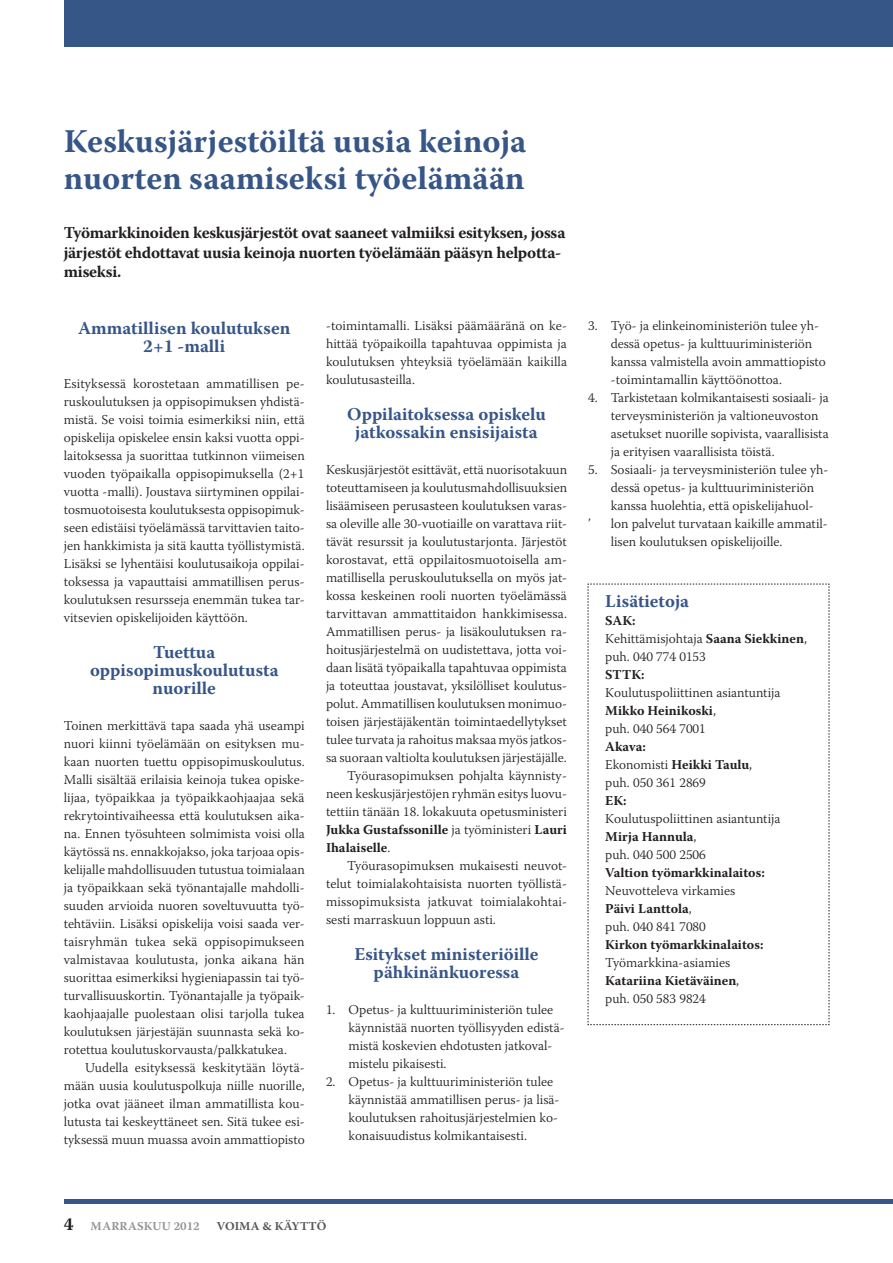
<style>
.page{position:relative;width:893px;height:1263px;background:#fff}
.page>*{position:absolute;margin:0;border:0;box-sizing:border-box;transform-origin:0 0}
.Otsikko{font:700 33px "Warnock Pro";color:#375688}
.Väliotsikko{font:700 18px/18px "Warnock Pro";color:#375688;text-align:center}
.Ingressi{font:700 16.5px/19.5px "Warnock Pro";letter-spacing:-.02em;color:#231f20}
.Leipäteksti_alku{font:300 13.5px/18px "Warnock Pro";color:#231f20}
.Leipäteksti{font:300 13.5px/18px "Warnock Pro";color:#231f20;text-align:justify}
.Leipäteksti_alku-2{font:700 13.5px/18px "Warnock Pro";color:#231f20}
.t1{font:700 12px "Warnock Pro";letter-spacing:.01em;color:#939598}
.s1{font-weight:700}
.s2{font-weight:300}
.s3{font-size:18px;color:#231f20}
.s4{color:#57585a}
</style>
<div class="page">
<div style="left:64px;top:0;width:829px;height:47px;background:#375688"></div>
<hr style="left:64px;top:1199px;width:829px;height:4px;background:#375688">
<svg style="left:588px;top:584px;width:241px;height:441px"></svg>
<p class="Otsikko" style="left:64px;top:121px;width:464px">Keskusjärjestöiltä uusia keinoja</p>
<p class="Otsikko" style="left:64px;top:159px;width:462px">nuorten saamiseksi työelämään</p>
<p class="Ingressi" style="left:64px;top:223px;width:503px">Työmarkkinoiden keskusjärjestöt ovat saaneet valmiiksi esityksen, jossa järjestöt ehdottavat uusia keinoja nuorten työelämään pääsyn helpotta&shy;miseksi.</p>
<p class="Väliotsikko" style="left:78px;top:318px;width:214px">Ammatillisen koulutuksen<br>2+1 -malli</p>
<p class="Leipäteksti_alku" style="left:64px;top:374px;width:242px;text-align:justify">Esityksessä korostetaan ammatillisen pe&shy;ruskoulutuksen ja oppisopimuksen yhdistä&shy;mistä. Se voisi toimia esimerkiksi niin, että opiskelija opiskelee ensin kaksi vuotta oppi&shy;laitoksessa ja suorittaa tutkinnon viimeisen vuoden työpaikalla oppisopimuksella (2+1 vuotta -malli). Joustava siirtyminen oppilai&shy;tosmuotoisesta koulutuksesta oppisopimuk&shy;seen edistäisi työelämässä tarvittavien taito&shy;jen hankkimista ja sitä kautta työllistymistä.<br>Lisäksi se lyhentäisi koulutusaikoja oppilai&shy;toksessa ja vapauttaisi ammatillisen perus&shy;koulutuksen resursseja enemmän tukea tar&shy;vitsevien opiskelijoiden käyttöön.</p>
<p class="Väliotsikko" style="left:153px;top:642px;width:63px">Tuettua</p>
<p class="Väliotsikko" style="left:90px;top:660px;width:190px">oppisopimuskoulutusta</p>
<p class="Väliotsikko" style="left:153px;top:678px;width:65px">nuorille</p>
<p class="Leipäteksti_alku" style="left:64px;top:716px;width:243px;text-align:justify">Toinen merkittävä tapa saada yhä useampi nuori kiinni työelämään on esityksen mu&shy;kaan nuorten tuettu oppisopimuskoulutus.<br>Malli sisältää erilaisia keinoja tukea opiske&shy;lijaa, työpaikkaa ja työpaikkaohjaajaa sekä rekrytointivaiheessa että koulutuksen aika&shy;na. Ennen työsuhteen solmimista voisi olla käytössä ns. ennakkojakso, joka tarjoaa opis&shy;kelijalle mahdollisuuden tutustua toimialaan ja työpaikkaan sekä työnantajalle mahdolli&shy;suuden arvioida nuoren soveltuvuutta työ&shy;tehtäviin. Lisäksi opiskelija voisi saada ver&shy;taisryhmän tukea sekä oppisopimukseen valmistavaa koulutusta, jonka aikana hän suorittaa esimerkiksi hygieniapassin tai työ&shy;turvallisuuskortin. Työnantajalle ja työpaik&shy;kaohjaajalle puolestaan olisi tarjolla tukea koulutuksen järjestäjän suunnasta sekä ko&shy;rotettua koulutuskorvausta/palkkatukea.</p>
<p class="Leipäteksti" style="left:64px;top:1058px;width:242px;text-indent:21px">Uudella esityksessä keskitytään löytä&shy;mään uusia koulutuspolkuja niille nuorille, jotka ovat jääneet ilman ammatillista kou&shy;lutusta tai keskeyttäneet sen. Sitä tukee esi&shy;tyksessä muun muassa avoin ammattiopisto</p>
<p class="Leipäteksti" style="left:326px;top:317px;width:243px">-toimintamalli. Lisäksi päämääränä on ke&shy;hittää työpaikoilla tapahtuvaa oppimista ja koulutuksen yhteyksiä työelämään kaikilla koulutusasteilla.</p>
<p class="Väliotsikko" style="left:347px;top:405px;width:200px">Oppilaitoksessa opiskelu</p>
<p class="Väliotsikko" style="left:355px;top:423px;width:184px">jatkossakin ensisijaista</p>
<p class="Leipäteksti_alku" style="left:326px;top:461px;width:243px;text-align:justify">Keskusjärjestöt esittävät, että nuorisotakuun toteuttamiseen ja koulutusmahdollisuuksien lisäämiseen perusasteen koulutuksen varas&shy;sa oleville alle 30-vuotiaille on varattava riit&shy;tävät resurssit ja koulutustarjonta. Järjestöt korostavat, että oppilaitosmuotoisella am&shy;matillisella peruskoulutuksella on myös jat&shy;kossa keskeinen rooli nuorten työelämässä tarvittavan ammattitaidon hankkimisessa.<br>Ammatillisen perus- ja lisäkoulutuksen ra&shy;hoitusjärjestelmä on uudistettava, jotta voi&shy;daan lisätä työpaikalla tapahtuvaa oppimista ja toteuttaa joustavat, yksilölliset koulutus&shy;polut. Ammatillisen koulutuksen monimuo&shy;toisen järjestäjäkentän toimintaedellytykset tulee turvata ja rahoitus maksaa myös jatkos&shy;sa suoraan valtiolta koulutuksen järjestäjälle.</p>
<p class="Leipäteksti" style="left:326px;top:767px;width:242px;text-indent:21px">Työurasopimuksen pohjalta käynnisty&shy;neen keskusjärjestöjen ryhmän esitys luovu&shy;tettiin tänään 18. lokakuuta opetusministeri <span class="s1">Jukka Gustafssonille</span> ja työministeri <span class="s1">Lauri Ihalaiselle</span>.</p>
<p class="Leipäteksti" style="left:326px;top:857px;width:242px;text-indent:21px">Työurasopimuksen mukaisesti neuvot&shy;telut toimialakohtaisista nuorten työllistä&shy;missopimuksista jatkuvat toimialakohtai&shy;sesti marraskuun loppuun asti.</p>
<p class="Väliotsikko" style="left:354px;top:945px;width:186px">Esitykset ministeriöille pähkinänkuoressa</p>
<p class="Leipäteksti_alku" style="left:348px;top:1001px;width:218px;text-indent:-23px">1. Opetus- ja kulttuuriministeriön tulee käynnistää nuorten työllisyyden edistä&shy;mistä koskevien ehdotusten jatkoval&shy;mistelu pikaisesti.</p>
<p class="Leipäteksti_alku" style="left:348px;top:1073px;width:212px;text-indent:-23px">2. Opetus- ja kulttuuriministeriön tulee käynnistää ammatillisen perus- ja lisä&shy;koulutuksen rahoitusjärjestelmien ko&shy;konaisuudistus kolmikantaisesti.</p>
<p class="Leipäteksti_alku" style="left:611px;top:317px;width:217px;text-indent:-23px">3. Työ- ja elinkeinoministeriön tulee yh&shy;dessä opetus- ja kulttuuriministeriön kanssa valmistella avoin ammattiopisto -toimintamallin käyttöönottoa.</p>
<p class="Leipäteksti_alku" style="left:611px;top:389px;width:220px;text-indent:-23px">4. Tarkistetaan kolmikantaisesti sosiaali- ja terveysministeriön ja valtioneuvoston asetukset nuorille sopivista, vaarallisista ja erityisen vaarallisista töistä.</p>
<p class="Leipäteksti_alku" style="left:588px;top:461px;width:242px">5. Sosiaali- ja terveysministeriön tulee yh-</p>
<p class="Leipäteksti_alku" style="left:611px;top:479px;width:205px">dessä opetus- ja kulttuuriministeriön</p>
<p class="Leipäteksti_alku" style="left:611px;top:497px;width:204px">kanssa huolehtia, että opiskelijahuol-</p>
<p class="Leipäteksti_alku" style="left:588px;top:515px;width:4px">’</p>
<p class="Leipäteksti_alku" style="left:611px;top:515px;width:219px">lon palvelut turvataan kaikille ammatil&shy;lisen koulutuksen opiskelijoille.</p>
<p class="Väliotsikko" style="left:605px;top:592px;width:85px">Lisätietoja</p>
<p class="Leipäteksti_alku-2" style="left:605px;top:612px;width:32px">SAK:</p>
<p class="Leipäteksti_alku" style="left:605px;top:630px;width:203px">Kehittämisjohtaja <span class="s1">Saana Siekkinen</span>, puh. 040 774 0153<br><span class="s1">STTK:</span></p>
<p class="Leipäteksti_alku" style="left:605px;top:684px;width:177px">Koulutuspoliittinen asiantuntija</p>
<p class="Leipäteksti_alku-2" style="left:605px;top:702px;width:112px">Mikko Heinikoski<span class="s2">,</span></p>
<p class="Leipäteksti_alku" style="left:605px;top:720px;width:102px">puh. 040 564 7001<br><span class="s1">Akava:</span></p>
<p class="Leipäteksti_alku" style="left:605px;top:756px;width:149px">Ekonomisti <span class="s1">Heikki Taulu</span>,</p>
<p class="Leipäteksti_alku" style="left:605px;top:774px;width:102px">puh. 050 361 2869<br><span class="s1">EK:</span></p>
<p class="Leipäteksti_alku" style="left:605px;top:810px;width:177px">Koulutuspoliittinen asiantuntija</p>
<p class="Leipäteksti_alku-2" style="left:605px;top:828px;width:93px">Mirja Hannula<span class="s2">,</span></p>
<p class="Leipäteksti_alku-2" style="left:605px;top:846px;width:161px"><span class="s2">puh. 040 500 2506<br></span>Valtion työmarkkinalaitos:</p>
<p class="Leipäteksti_alku" style="left:605px;top:882px;width:132px">Neuvotteleva virkamies</p>
<p class="Leipäteksti_alku-2" style="left:605px;top:900px;width:88px">Päivi Lanttola<span class="s2">,</span></p>
<p class="Leipäteksti_alku-2" style="left:605px;top:918px;width:160px"><span class="s2">puh. 040 841 7080<br></span>Kirkon työmarkkinalaitos:</p>
<p class="Leipäteksti_alku" style="left:605px;top:954px;width:127px">Työmarkkina-asiamies</p>
<p class="Leipäteksti_alku-2" style="left:605px;top:972px;width:136px">Katariina Kietäväinen<span class="s2">,</span></p>
<p class="Leipäteksti_alku" style="left:605px;top:990px;width:102px">puh. 050 583 9824</p>
<p class="t1" style="left:64px;top:1219px;width:264px"><span class="s3">4</span> MARRASKUU 2012 <span class="s4">VOIMA &amp; KÄYTTÖ</span></p>
</div>
